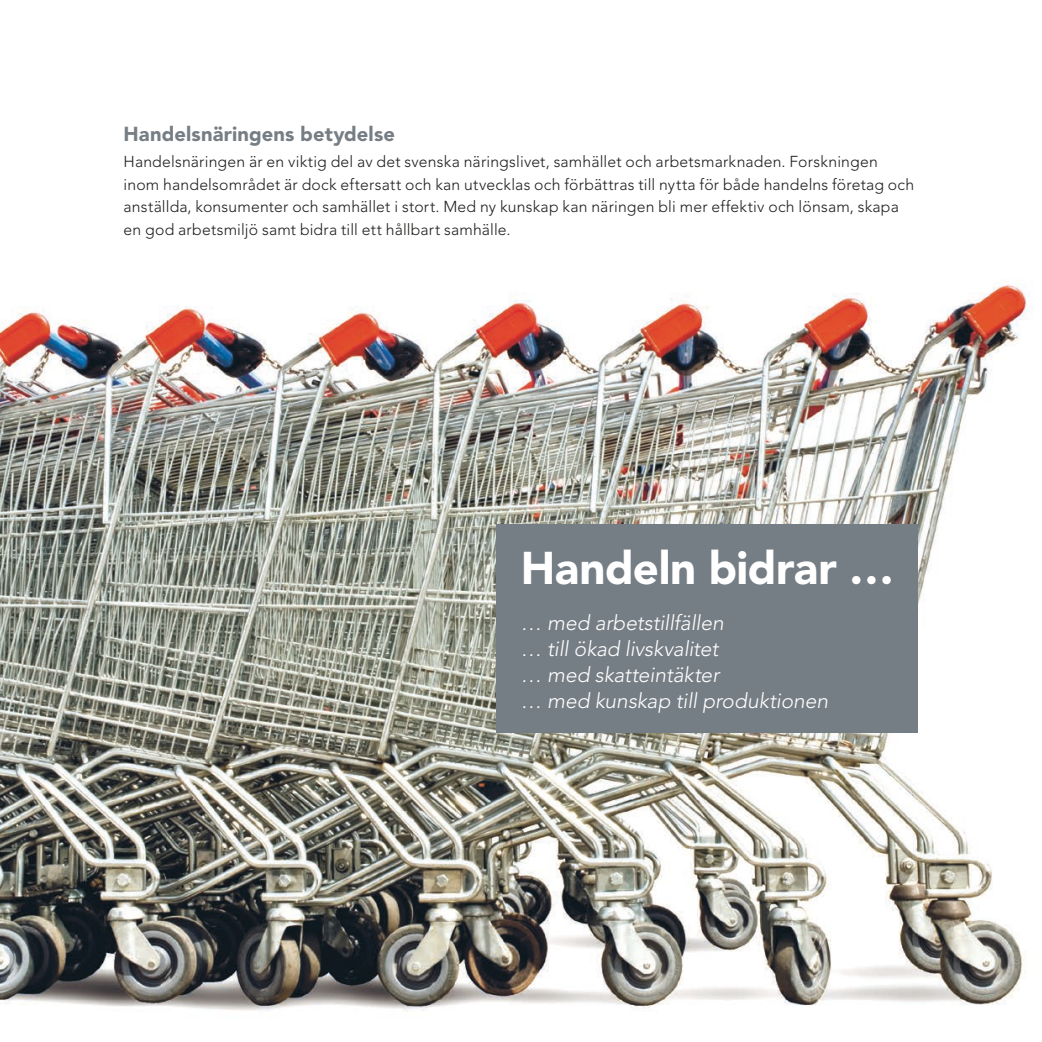
<style>
.page{position:relative;width:1042px;height:1042px;background:#fff}
.page>*{position:absolute;margin:0;border:0;box-sizing:border-box;transform-origin:0 0}
.t1{font:900 45.5px "Avenir LT Std";letter-spacing:-.01em;color:#fff}
.t2{font:italic 300 21px/26.2px "Avenir LT Std";letter-spacing:-.005em;color:#fff}
.t3{font:900 20.12px "Avenir LT Std";letter-spacing:.005em;color:#767e85}
.t4{font:300 15.75px/22.8px "Avenir LT Std";letter-spacing:.01em;color:#1f1f1e}
</style>
<div class="page">
<img style="left:0;top:281px;width:1033px;height:731px">
<div style="left:496px;top:524px;width:422px;height:209px;background:#767e85"></div>
<p class="t3" style="left:124px;top:122px;width:273px">Handelsnäringens betydelse</p>
<p class="t4" style="left:124px;top:150px;width:792px">Handelsnäringen är en viktig del av det svenska näringslivet, samhället och arbetsmarknaden. Forskningen inom handelsområdet är dock eftersatt och kan utvecklas och förbättras till nytta för både handelns företag och anställda, konsumenter och samhället i stort. Med ny kunskap kan näringen bli mer effektiv och lönsam, skapa en god arbetsmiljö samt bidra till ett hållbart samhälle.</p>
<h1 class="t1" style="left:521px;top:540px;width:375px">Handeln bidrar …</h1>
<h2 class="t2" style="left:521px;top:609px;width:309px">… med arbetstillfällen<br>… till ökad livskvalitet<br>… med skatteintäkter<br>… med kunskap till produktionen</h2>
</div>
